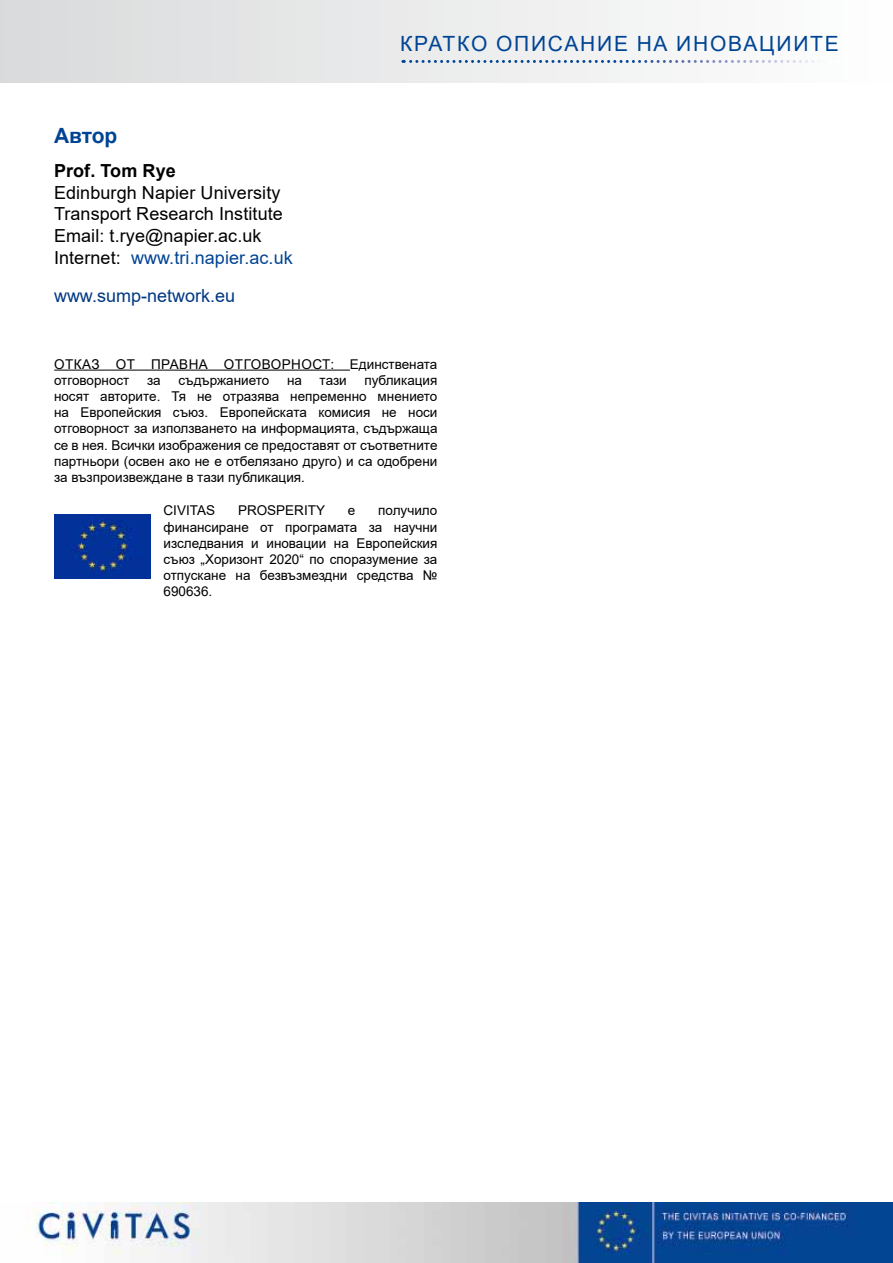
<style>
.page{position:relative;width:893px;height:1263px;background:#fff}
.page>*{position:absolute;margin:0;border:0;box-sizing:border-box;transform-origin:0 0}
.t1{font:21px "Arial";letter-spacing:.085em;color:#004494}
.t2{font:700 21px "Arial";letter-spacing:-.005em;color:#004494}
.t3{font:18px/21.6px "Arial";letter-spacing:.005em;color:#000}
.t4{font:18px "Arial";color:#003882}
.t5{font:700 18px "Arial";letter-spacing:.005em;color:#000}
.t6{font:13.5px/16.2px "Arial";color:#000;text-align:justify}
.s1{color:#004494}
</style>
<div class="page">
<img style="left:33px;top:1203px;width:860px;height:60px">
<div style="left:0;top:0;width:893px;height:82px;background:linear-gradient(to right,#d9dadb,#fefefe)"></div>
<svg style="left:403px;top:60px;width:428px;height:3px"></svg>
<hr style="left:54px;top:370px;width:296px;height:1px;background:#000">
<img style="left:54px;top:514px;width:97px;height:64px">
<h1 class="t2" style="left:54px;top:121px;width:65px">Автор</h1>
<h2 class="t5" style="left:54px;top:158px;width:123px">Prof. Tom Rye</h2>
<h2 class="t3" style="left:54px;top:182px;width:240px">Edinburgh Napier University<br>Transport Research Institute<br>Email: t.rye@napier.ac.uk<br>Internet: <span class="s1">www.tri.napier.ac.uk</span></h2>
<h2 class="t4" style="left:54px;top:283px;width:183px">www.sump-network.eu</h2>
<h1 class="t1" style="left:400px;top:29px;width:440px">Кратко описание на иновациите</h1>
<p class="t6" style="left:54px;top:356px;width:72px">ОТ КАЗ ОТ</p>
<p class="t6" style="left:151px;top:356px;width:11px">ПРАВНА</p>
<p class="t6" style="left:224px;top:356px;width:38px">ОТ ГОВОРНОСТ</p>
<p class="t6" style="left:331px;top:356px;width:108px">: Единствената</p>
<p class="t6" style="left:54px;top:372px;width:77px">отговорност</p>
<p class="t6" style="left:147px;top:372px;width:15px">за</p>
<p class="t6" style="left:178px;top:372px;width:92px">съдържанието</p>
<p class="t6" style="left:287px;top:372px;width:16px">на</p>
<p class="t6" style="left:320px;top:372px;width:29px">тази</p>
<p class="t6" style="left:54px;top:372px;width:385px;text-indent:310px">публикация носят авторите. Тя не отразява непременно мнението на Европейския съюз. Европейската комисия не носи отговорност за използването на информацията, съдържаща се в нея. Всички изображения се предоставят от съответните партньори (освен ако не е отбелязано друго) и са одобрени за възпроизвеждане в тази публикация.</p>
<p class="t6" style="left:164px;top:502px;width:53px">CIVITAS</p>
<p class="t6" style="left:238px;top:502px;width:89px">PROSPERITY</p>
<p class="t6" style="left:348px;top:502px;width:9px">е</p>
<p class="t6" style="left:164px;top:502px;width:275px;text-indent:215px">получило финансиране от програмата за научни изследвания и иновации на Европейския съюз „Хоризонт 2020“ по споразумение за отпускане на безвъзмездни средства № 690636.</p>
</div>
